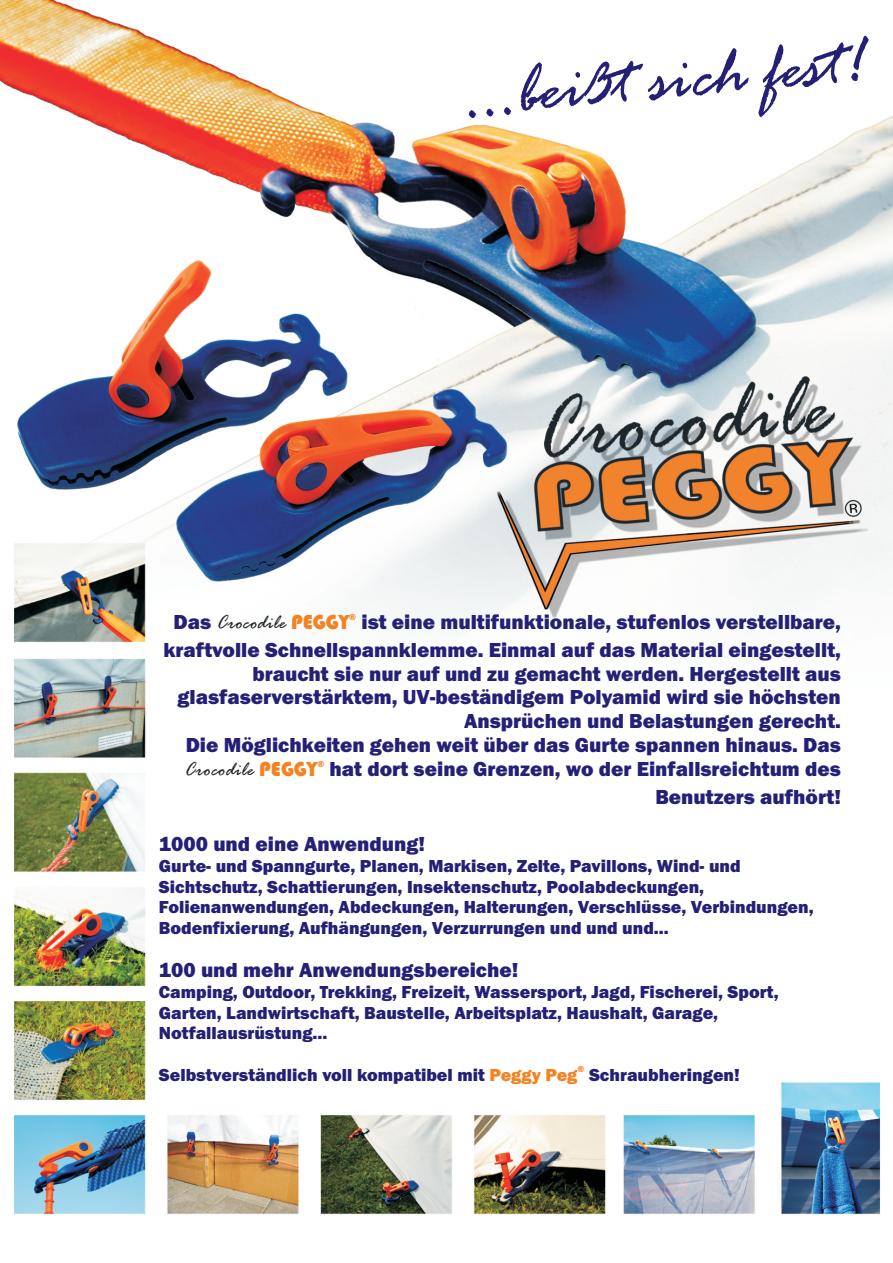
<style>
.page{position:relative;width:893px;height:1263px;background:#fff}
.page>*{position:absolute;margin:0;border:0;box-sizing:border-box;transform-origin:0 0}
.t1{font:italic 72px "Rage";color:#242076}
.t2{font:800 21px/23.9px "Franklin Gothic";color:#242076;text-align:right}
.t3{font:italic 21px "Rage";color:#231f20}
.t4{font:800 18px/20.4px "Franklin Gothic";color:#242076}
.t5{font:800 9px "Franklin Gothic";color:#f58220}
.s1{color:#f58220}
.s2{font-family:"Franklin Gothic";font-weight:800;font-style:normal;color:#242076}
.s3{font-family:"Bauhaus 93";font-style:normal;color:#f58220}
</style>
<div class="page">
<img style="left:0;top:0;width:893px;height:1215px">
<svg style="left:800px;top:41px;width:56px;height:46px"></svg>
<h1 class="t1" style="left:514px;top:68px;width:350px;rotate:-5deg">be ßt sich fe !</h1>
<h1 class="t1" style="left:461px;top:72px;width:122px;rotate:-5deg">... i</h1>
<p class="t5" style="left:349px;top:614px;width:8px">®</p>
<p class="t2" style="left:163px;top:610px;width:679px;line-height:27.9px">ist eine multifunktionale, stufenlos verstellbare,<br>kraftvolle Schnellspannklemme. Einmal auf das Material eingestellt,</p>
<p class="t2" style="left:178px;top:663px;width:665px">braucht sie nur auf und zu gemacht werden. Hergestellt aus glasfaserverstärktem, UV-beständigem Polyamid wird sie höchsten Ansprüchen und Belastungen gerecht.<br>Die Möglichkeiten gehen weit über das Gurte spannen hinaus. Das hat dort seine Grenzen, wo der Einfallsreichtum des</p>
<p class="t2" style="left:655px;top:786px;width:187px">Benutzers aufhört!</p>
<p class="t2" style="left:159px;top:834px;width:268px">1000 und eine Anwendung!</p>
<p class="t4" style="left:159px;top:858px;width:656px">Gurte- und Spanngurte, Planen, Markisen, Zelte, Pavillons, Wind- und Sichtschutz, Schattierungen, Insektenschutz, Poolabdeckungen, Folienanwendungen, Abdeckungen, Halterungen, Verschlüsse, Verbindungen, Bodenfixierung, Aufhängungen, Verzurrungen und und und...</p>
<p class="t2" style="left:159px;top:960px;width:361px">100 und mehr Anwendungsbereiche!</p>
<p class="t4" style="left:159px;top:983px;width:621px">Camping, Outdoor, Trekking, Freizeit, Wassersport, Jagd, Fischerei, Sport,<br>Garten, Landwirtschaft, Baustelle, Arbeitsplatz, Haushalt, Garage,<br>Notfallausrüstung...</p>
<p class="t4" style="left:159px;top:1066px;width:420px">Selbstverständlich voll kompatibel mit <span class="s1">Peggy Peg</span></p>
<p class="t4" style="left:589px;top:1066px;width:152px">Schraubheringen!</p>
<p class="t3" style="left:174px;top:615px;width:177px"><span class="s2">Das</span> Crocodile <span class="s3">PEGGY</span></p>
<p class="t5" style="left:317px;top:761px;width:8px">®</p>
<p class="t3" style="left:185px;top:762px;width:134px">Crocodile <span class="s3">PEGGY</span></p>
<p class="t5" style="left:578px;top:1065px;width:8px">®</p>
</div>
